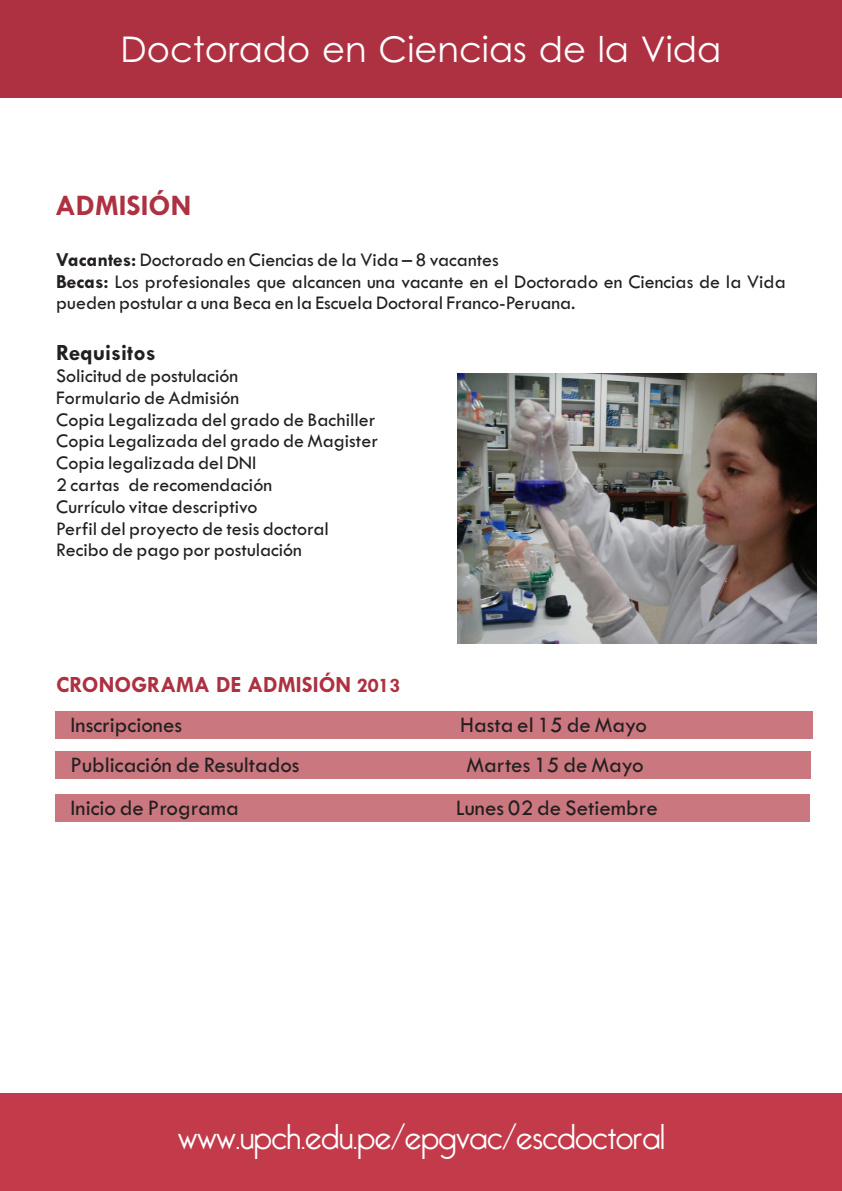
<style>
.page{position:relative;width:842px;height:1191px;background:#fff}
.page>*{position:absolute;margin:0;border:0;box-sizing:border-box;transform-origin:0 0}
.t1{font:35.4px "Levenim";color:#fff}
.t2{font:300 35px "Bellerose";color:#fff}
.t3{font:700 30px "Tw Cen";color:#ae3141}
.t4{font:700 23.4px "Tw Cen";color:#ae3141}
.t5{font:700 23.4px "Tw Cen";color:#231f20}
.t6{font:23px "Tw Cen";color:#231f20}
.t7{font:20px/21.8px "Tw Cen";color:#231f20}
.s1{font-weight:700}
.s2{font-size:21px}
</style>
<div class="page">
<div style="left:55px;top:711px;width:758px;height:27px;background:#cb7780"></div>
<div style="left:55px;top:751px;width:756px;height:27px;background:#cb7780"></div>
<div style="left:55px;top:794px;width:755px;height:27px;background:#cb7780"></div>
<div style="left:0;top:0;width:842px;height:98px;background:#ae3141"></div>
<div style="left:0;top:1093px;width:842px;height:98px;background:#c33b4b"></div>
<img style="left:457px;top:374px;width:359px;height:269px">
<h1 class="t1" style="left:120px;top:28px;width:602px">Doctorado en Ciencias de la Vida</h1>
<h3 class="t3" style="left:55px;top:194px;width:138px">ADMISIÓN</h3>
<p class="t7" style="left:56px;top:250px;width:731px"><span class="s1">Vacantes:</span> Doctorado en Ciencias de la Vida – 8 vacantes<br><span class="s1">Becas:</span> Los profesionales que alcancen una vacante en el Doctorado en Ciencias de la Vida pueden postular a una Beca en la Escuela Doctoral Franco-Peruana.</p>
<p class="t5" style="left:56px;top:343px;width:101px">Requisitos</p>
<p class="t7" style="left:56px;top:366px;width:323px">Solicitud de postulación<br>Formulario de Admisión<br>Copia Legalizada del grado de Bachiller<br>Copia Legalizada del grado de Magister<br>Copia legalizada del DNI<br>2 cartas de recomendación<br>Currículo vitae descriptivo<br>Perfil del proyecto de tesis doctoral<br>Recibo de pago por postulación</p>
<p class="t4" style="left:56px;top:675px;width:346px">CRONOGRAMA DE ADMISIÓN <span class="s2">2013</span></p>
<p class="t6" style="left:71px;top:716px;width:113px">Inscripciones</p>
<p class="t6" style="left:460px;top:716px;width:188px">Hasta el 15 de Mayo</p>
<p class="t6" style="left:71px;top:756px;width:231px">Publicación de Resultados</p>
<p class="t6" style="left:466px;top:756px;width:179px">Martes 15 de Mayo</p>
<p class="t6" style="left:71px;top:799px;width:170px">Inicio de Programa</p>
<p class="t6" style="left:456px;top:799px;width:204px">Lunes 02 de Setiembre</p>
<h2 class="t2" style="left:178px;top:1116px;width:488px">www.upch.edu.pe/epgvac/escdoctoral</h2>
</div>
